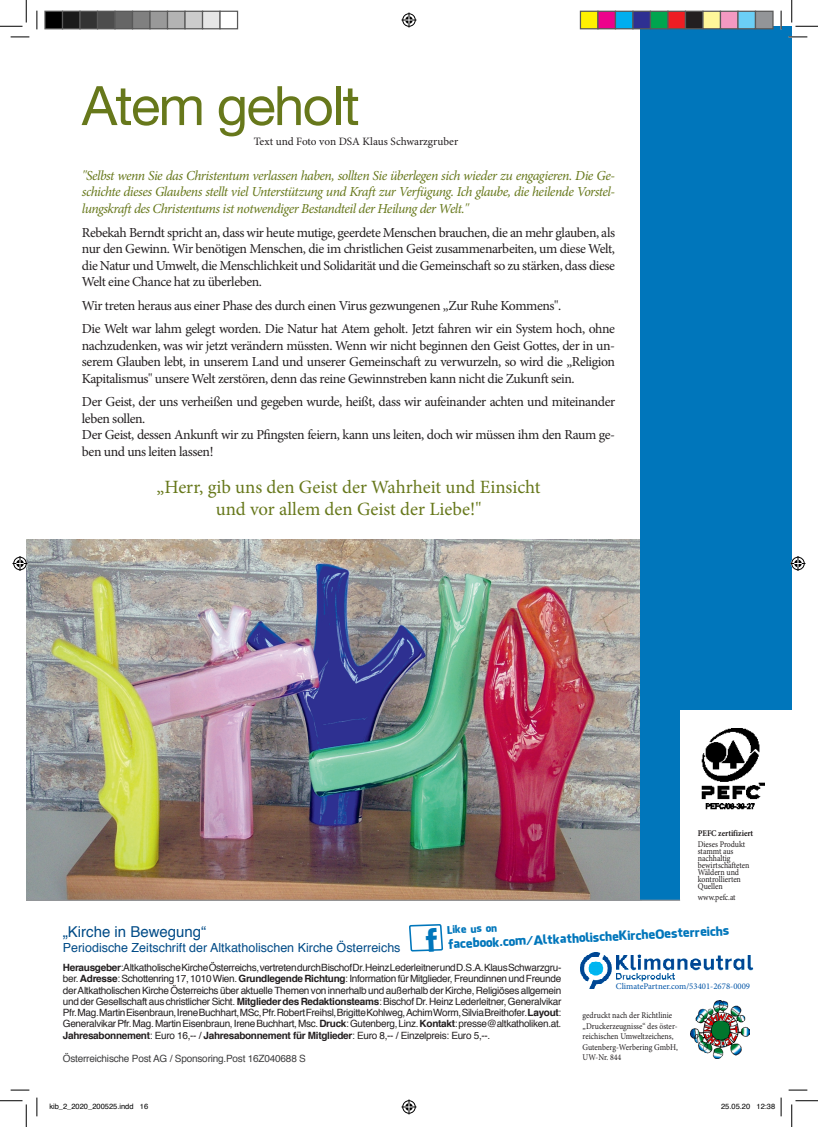
<style>
.page{position:relative;width:818px;height:1127px;background:#fff}
.page>*{position:absolute;margin:0;border:0;box-sizing:border-box;transform-origin:0 0}
.t1{font:54.38px "Helvetica Neue";letter-spacing:-.03em;color:#67781b}
.t2{font:18.75px/22.5px "Minion Pro";color:#67781b;text-align:center}
.t3{font:15px "Helvetica";color:#004b87}
.t4{font:13.75px/16.5px "Minion Pro";letter-spacing:-.03em;color:#231f20;text-align:justify}
.t5{font:italic 13.75px/16.5px "Minion Pro";letter-spacing:-.04em;color:#67781b;text-align:justify}
.t6{font:12.5px "Helvetica";color:#004b87}
.t7{font:12.5px "Facebook Letter Faces";color:#0076bb}
.t8{font:11.25px "Minion Pro";color:#231f20}
.t9{font:10.5px "Facebook Letter Faces";color:#0076bb}
.t10{font:10px/11.4px "Helvetica";letter-spacing:-.03em;color:#231f20;text-align:justify}
.t11{font:10px "Helvetica";letter-spacing:-.02em;color:#3e3e3f}
.t12{font:8.75px/7px "Minion Pro";letter-spacing:-.005em;color:#231f20;scale:.9 1}
.t13{font:8.75px "Minion Pro";color:#0154a6}
.t14{font:700 8.75px "Minion Pro";letter-spacing:-.005em;color:#231f20;scale:.9 1}
.t15{font:7.5px "Helvetica";color:#000}
.s1{font-weight:700}
</style>
<div class="page">
<img style="left:26px;top:539px;width:614px;height:360px">
<div style="left:640px;top:26px;width:152px;height:873px;background:#0076bb"></div>
<div style="left:680px;top:709px;width:112px;height:191px;background:#fff"></div>
<img style="left:701px;top:728px;width:63px;height:82px">
<img style="left:691px;top:1000px;width:59px;height:57px">
<img style="left:616px;top:954px;width:138px;height:28px">
<img style="left:580px;top:952px;width:32px;height:36px">
<hr style="left:26px;top:899px;width:654px;height:1px;background:#939598">
<svg style="left:11px;top:36px;width:18px;height:2px"></svg>
<svg style="left:788px;top:36px;width:19px;height:2px"></svg>
<svg style="left:11px;top:1089px;width:18px;height:1px"></svg>
<svg style="left:788px;top:1089px;width:19px;height:1px"></svg>
<svg style="left:36px;top:11px;width:2px;height:18px"></svg>
<svg style="left:36px;top:1097px;width:2px;height:18px"></svg>
<svg style="left:780px;top:11px;width:2px;height:18px"></svg>
<svg style="left:0;top:0;width:27px;height:27px"></svg>
<svg style="left:0;top:1100px;width:27px;height:26px"></svg>
<svg style="left:791px;top:0;width:27px;height:27px"></svg>
<svg style="left:791px;top:1100px;width:27px;height:26px"></svg>
<svg style="left:401px;top:13px;width:15px;height:15px"></svg>
<svg style="left:401px;top:1099px;width:15px;height:15px"></svg>
<svg style="left:13px;top:556px;width:15px;height:15px"></svg>
<svg style="left:790px;top:556px;width:15px;height:15px"></svg>
<div style="left:45px;top:11px;width:18px;height:18px;background:#000"></div>
<div style="left:44px;top:11px;width:19px;height:18px;border:1px solid #595959"></div>
<div style="left:63px;top:11px;width:17px;height:18px;background:#1a1a1a"></div>
<div style="left:62px;top:11px;width:19px;height:18px;border:1px solid #595959"></div>
<div style="left:80px;top:11px;width:18px;height:18px;background:#333"></div>
<div style="left:79px;top:11px;width:19px;height:18px;border:1px solid #595959"></div>
<div style="left:98px;top:11px;width:17px;height:18px;background:#4d4d4d"></div>
<div style="left:97px;top:11px;width:19px;height:18px;border:1px solid #595959"></div>
<div style="left:115px;top:11px;width:18px;height:18px;background:#666"></div>
<div style="left:114px;top:11px;width:19px;height:18px;border:1px solid #595959"></div>
<div style="left:133px;top:11px;width:17px;height:18px;background:#808080"></div>
<div style="left:132px;top:11px;width:19px;height:18px;border:1px solid #595959"></div>
<div style="left:150px;top:11px;width:18px;height:18px;background:#999"></div>
<div style="left:149px;top:11px;width:19px;height:18px;border:1px solid #595959"></div>
<div style="left:168px;top:11px;width:17px;height:18px;background:#b3b3b3"></div>
<div style="left:167px;top:11px;width:19px;height:18px;border:1px solid #595959"></div>
<div style="left:185px;top:11px;width:18px;height:18px;background:#ccc"></div>
<div style="left:184px;top:11px;width:19px;height:18px;border:1px solid #595959"></div>
<div style="left:203px;top:11px;width:17px;height:18px;background:#e6e6e6"></div>
<div style="left:202px;top:11px;width:19px;height:18px;border:1px solid #595959"></div>
<div style="left:219px;top:11px;width:19px;height:18px;border:1px solid #595959"></div>
<div style="left:580px;top:11px;width:18px;height:18px;background:#fff101"></div>
<div style="left:580px;top:11px;width:18px;height:18px;border:1px solid #595959"></div>
<div style="left:598px;top:11px;width:17px;height:18px;background:#ed028c"></div>
<div style="left:597px;top:11px;width:19px;height:18px;border:1px solid #595959"></div>
<div style="left:615px;top:11px;width:18px;height:18px;background:#00aeef"></div>
<div style="left:615px;top:11px;width:18px;height:18px;border:1px solid #595959"></div>
<div style="left:633px;top:11px;width:17px;height:18px;background:#2e3092"></div>
<div style="left:632px;top:11px;width:19px;height:18px;border:1px solid #595959"></div>
<div style="left:650px;top:11px;width:18px;height:18px;background:#00a54f"></div>
<div style="left:650px;top:11px;width:18px;height:18px;border:1px solid #595959"></div>
<div style="left:668px;top:11px;width:17px;height:18px;background:#ee1d23"></div>
<div style="left:667px;top:11px;width:19px;height:18px;border:1px solid #595959"></div>
<div style="left:685px;top:11px;width:18px;height:18px;background:#231f20"></div>
<div style="left:685px;top:11px;width:18px;height:18px;border:1px solid #595959"></div>
<div style="left:703px;top:11px;width:17px;height:18px;background:#fff79a"></div>
<div style="left:702px;top:11px;width:19px;height:18px;border:1px solid #595959"></div>
<div style="left:720px;top:11px;width:18px;height:18px;background:#f499c2"></div>
<div style="left:720px;top:11px;width:18px;height:18px;border:1px solid #595959"></div>
<div style="left:738px;top:11px;width:17px;height:18px;background:#6bcff6"></div>
<div style="left:737px;top:11px;width:19px;height:18px;border:1px solid #595959"></div>
<div style="left:755px;top:11px;width:18px;height:18px;background:#939598"></div>
<div style="left:755px;top:11px;width:18px;height:18px;border:1px solid #595959"></div>
<svg style="left:780px;top:1097px;width:2px;height:18px"></svg>
<svg style="left:409px;top:924px;width:35px;height:28px"></svg>
<h1 class="t1" style="left:82px;top:73px;width:279px">Atem geholt</h1>
<p class="t5" style="left:82px;top:167px;width:535px">"Selbst wenn Sie das Christentum verlassen haben, sollten Sie überlegen sich wieder zu engagieren. Die Ge&shy;schichte dieses Glaubens stellt viel Unterstützung und Kraft zur Verfügung. Ich glaube, die heilende Vorstel&shy;lungskraft des Christentums ist notwendiger Bestandteil der Heilung der Welt."</p>
<p class="t4" style="left:82px;top:224px;width:535px">Rebekah Berndt spricht an, dass wir heute mutige, geerdete Menschen brauchen, die an mehr glauben, als nur den Gewinn. Wir benötigen Menschen, die im christlichen Geist zusammenarbeiten, um diese Welt, die Natur und Umwelt, die Menschlichkeit und Solidarität und die Gemeinschaft so zu stärken, dass diese Welt eine Chance hat zu überleben.</p>
<p class="t4" style="left:82px;top:293px;width:535px;line-height:23.6px">Wir treten heraus aus einer Phase des durch einen Virus gezwungenen „Zur Ruhe Kommens".<br>Die Welt war lahm gelegt worden. Die Natur hat Atem geholt. Jetzt fahren wir ein System hoch, ohne</p>
<p class="t4" style="left:82px;top:337px;width:535px">nachzudenken, was wir jetzt verändern müssten. Wenn wir nicht beginnen den Geist Gottes, der in un&shy;serem Glauben lebt, in unserem Land und unserer Gemeinschaft zu verwurzeln, so wird die „Religion Kapitalismus" unsere Welt zerstören, denn das reine Gewinnstreben kann nicht die Zukunft sein.</p>
<p class="t4" style="left:82px;top:394px;width:535px;text-align:left">Der Geist, der uns verheißen und gegeben wurde, heißt, dass wir aufeinander achten und miteinander leben sollen.<br>Der Geist, dessen Ankunft wir zu Pfingsten feiern, kann uns leiten, doch wir müssen ihm den Raum ge&shy;ben und uns leiten lassen!</p>
<h2 class="t2" style="left:156px;top:475px;width:386px">„Herr, gib uns den Geist der Wahrheit und Einsicht und vor allem den Geist der Liebe!"</h2>
<p class="t8" style="left:254px;top:134px;width:206px">Text und Foto von DSA Klaus Schwarzgruber</p>
<p class="t14" style="left:698px;top:827px;width:63px">PEFC zertifiziert</p>
<p class="t12" style="left:698px;top:840px;width:59px">Dieses Produkt stammt aus nachhaltig bewirtschafteten<br>Wäldern und kontrollierten<br>Quellen</p>
<p class="t12" style="left:698px;top:893px;width:44px">www.pefc.at</p>
<p class="t9" style="left:447px;top:923px;width:51px;rotate:-3deg">Like us on</p>
<p class="t7" style="left:448px;top:936px;width:283px;rotate:-3deg">facebook.com/AltkatholischeKircheOesterreichs</p>
<p class="t3" style="left:63px;top:919px;width:145px">„Kirche in Bewegung“</p>
<p class="t6" style="left:63px;top:937px;width:339px">Periodische Zeitschrift der Altkatholischen Kirche Österreichs</p>
<p class="t10" style="left:63px;top:961px;width:500px"><span class="s1">Herausgeber</span>: Altkatholische Kirche Österreichs, vertreten durch Bischof Dr. Heinz Lederleitner und D.S.A. Klaus Schwarzgru&shy;ber. <span class="s1">Adresse</span>: Schottenring 17, 1010 Wien. <span class="s1">Grundlegende Richtung</span>: Information für Mitglieder, Freundinnen und Freunde der Altkatholischen Kirche Österreichs über aktuelle Themen von innerhalb und außerhalb der Kirche, Religiöses allgemein und der Gesellschaft aus christlicher Sicht. <span class="s1">Mitglieder des Redaktionsteams</span>: Bischof Dr. Heinz Lederleitner, Generalvikar Pfr. Mag. Martin Eisenbraun, Irene Buchhart, MSc, Pfr. Robert Freihsl, Brigitte Kohlweg, Achim Worm, Silvia Breithofer. <span class="s1">Layout</span>:<br>Generalvikar Pfr. Mag. Martin Eisenbraun, Irene Buchhart, Msc. <span class="s1">Druck</span>: Gutenberg, Linz. <span class="s1">Kontakt</span>: presse@altkatholiken.at.<br><span class="s1">Jahresabonnement</span>: Euro 16,-- / <span class="s1">Jahresabonnement für Mitglieder</span>: Euro 8,-- / Einzelpreis: Euro 5,--.</p>
<p class="t11" style="left:63px;top:1050px;width:245px">Österreichische Post AG / Sponsoring.Post 16Z040688 S</p>
<p class="t13" style="left:616px;top:979px;width:136px">ClimatePartner.com/53401-2678-0009</p>
<p class="t12" style="left:583px;top:1009px;width:108px;line-height:10.5px">gedruckt nach der Richtlinie „Druckerzeugnisse“ des öster&shy;reichischen Umweltzeichens,<br>Gutenberg-Werbering GmbH,<br>UW-Nr. 844</p>
<p class="t15" style="left:49px;top:1100px;width:100px">kib_2_2020_200525.indd 16</p>
<p class="t15" style="left:721px;top:1100px;width:56px">25.05.20 12:38</p>
</div>
